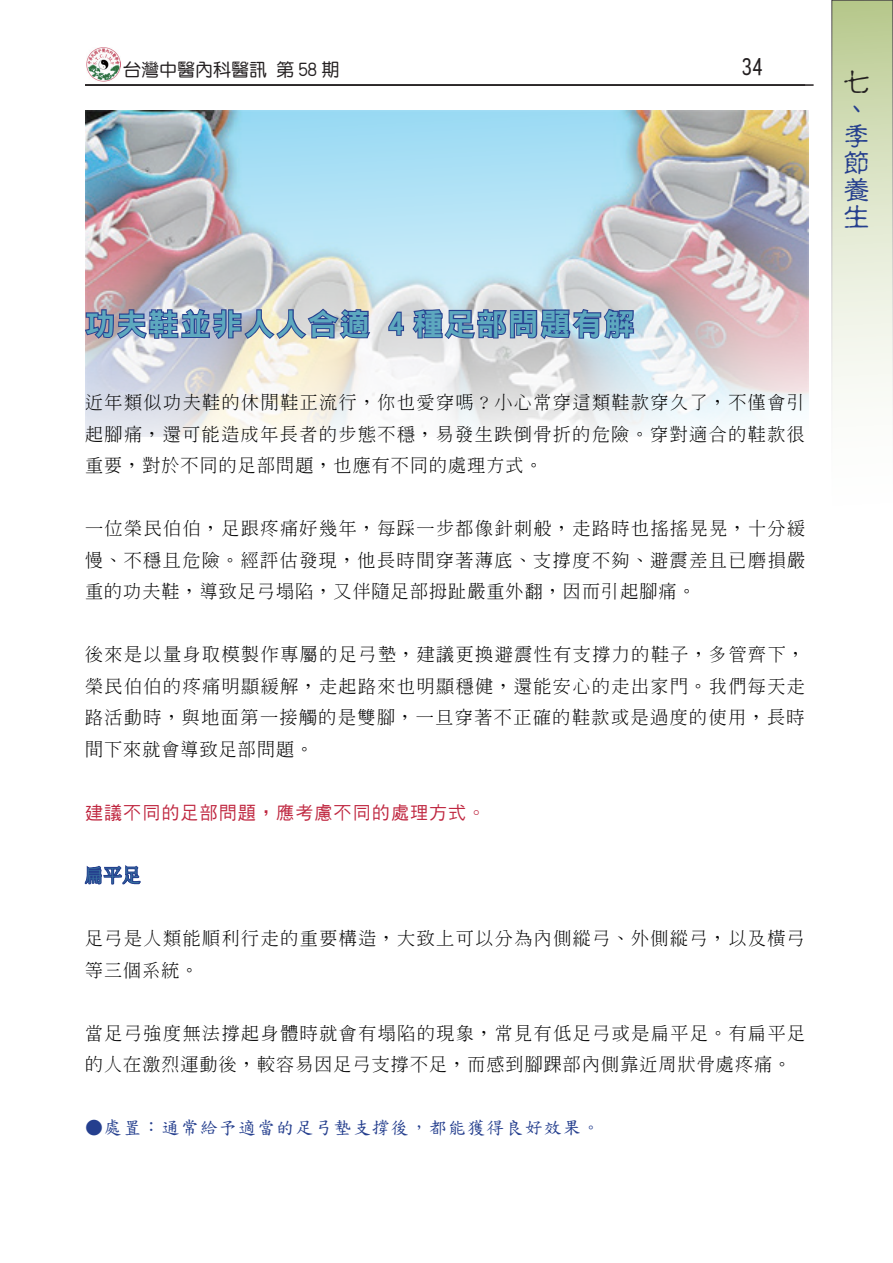
<style>
.page{position:relative;width:893px;height:1263px;background:#fff}
.page>*{position:absolute;margin:0;border:0;box-sizing:border-box;transform-origin:0 0}
.t1{font:30px "DFN Hei XB HK BF";letter-spacing:.06em;color:#5da8bf}
.t2{font:27px/27px "DF Gu Yin W5 WIN BF";color:#253f8e}
.t3{font:27px "DF Gu Yin W5 WIN BF";color:#231f20}
.t4{font:21px "DF Hei Md HK BF";color:#231f20}
.t5{font:300 18px/31.5px "Adobe Ming Std";letter-spacing:.085em;color:#030303;text-align:justify}
.t6{font:18px "DF Kai Shu SB Estd BF";letter-spacing:.06em;color:#253f8e}
.t7{font:18px "DF Hei Md HK BF";letter-spacing:.06em;color:#bf263f}
.t8{font:18px "DF Yuan Md HK BF";color:#231f20}
.t9{font:300 18px "Adobe Ming Std";color:#3875a1}
</style>
<div class="page">
<hr style="left:85px;top:84px;width:729px;height:2px;background:#231f20">
<img style="left:86px;top:48px;width:34px;height:34px">
<div style="left:832px;top:0;width:61px;height:531px;background:linear-gradient(to bottom,#bfce99,#fff)"></div>
<img style="left:85px;top:111px;width:723px;height:325px">
<svg style="left:85px;top:307px;width:287px;height:34px;background:#8f96b5"></svg>
<svg style="left:387px;top:311px;width:18px;height:26px"></svg>
<svg style="left:411px;top:307px;width:224px;height:34px;background:#7d8db6"></svg>
<svg style="left:84px;top:865px;width:57px;height:20px"></svg>
<p class="t8" style="left:123px;top:61px;width:217px">台灣中醫內科醫訊 第 58 期</p>
<p class="t4" style="left:742px;top:57px;width:22px">34</p>
<h1 class="t1" style="left:85px;top:309px;width:551px">功夫鞋並非人人合適 4 種足部問題有解</h1>
<p class="t5" style="left:85px;top:386px;width:721px">近年類似功夫鞋的休閒鞋正流行，你也愛穿嗎？小心常穿這類鞋款穿久了，不僅會引起腳痛，還可能造成年長者的步態不穩，易發生跌倒骨折的危險。穿對適合的鞋款很重要，對於不同的足部問題，也應有不同的處理方式。</p>
<p class="t5" style="left:85px;top:512px;width:722px">一位榮民伯伯，足跟疼痛好幾年，每踩一步都像針刺般，走路時也搖搖晃晃，十分緩慢、不穩且危險。經評估發現，他長時間穿著薄底、支撐度不夠、避震差且已磨損嚴重的功夫鞋，導致足弓塌陷，又伴隨足部拇趾嚴重外翻，因而引起腳痛。</p>
<p class="t5" style="left:85px;top:638px;width:721px">後來是以量身取模製作專屬的足弓墊，建議更換避震性有支撐力的鞋子，多管齊下，榮民伯伯的疼痛明顯緩解，走起路來也明顯穩健，還能安心的走出家門。我們每天走路活動時，與地面第一接觸的是雙腳，一旦穿著不正確的鞋款或是過度的使用，長時間下來就會導致足部問題。</p>
<p class="t7" style="left:85px;top:803px;width:402px">建議不同的足部問題，應考慮不同的處理方式。</p>
<p class="t9" style="left:85px;top:865px;width:57px">扁平足</p>
<p class="t5" style="left:85px;top:922px;width:721px">足弓是人類能順利行走的重要構造，大致上可以分為內側縱弓、外側縱弓，以及橫弓等三個系統。</p>
<p class="t5" style="left:85px;top:1016px;width:722px">當足弓強度無法撐起身體時就會有塌陷的現象，常見有低足弓或是扁平足。有扁平足的人在激烈運動後，較容易因足弓支撐不足，而感到腳踝部內側靠近周狀骨處疼痛。</p>
<p class="t6" style="left:85px;top:1118px;width:517px">●處置：通常給予適當的足弓墊支撐後，都能獲得良好效果。</p>
<h2 class="t3" style="left:843px;top:68px;width:27px">七</h2>
<h2 class="t2" style="left:843px;top:95px;width:27px">、季節養生</h2>
</div>
